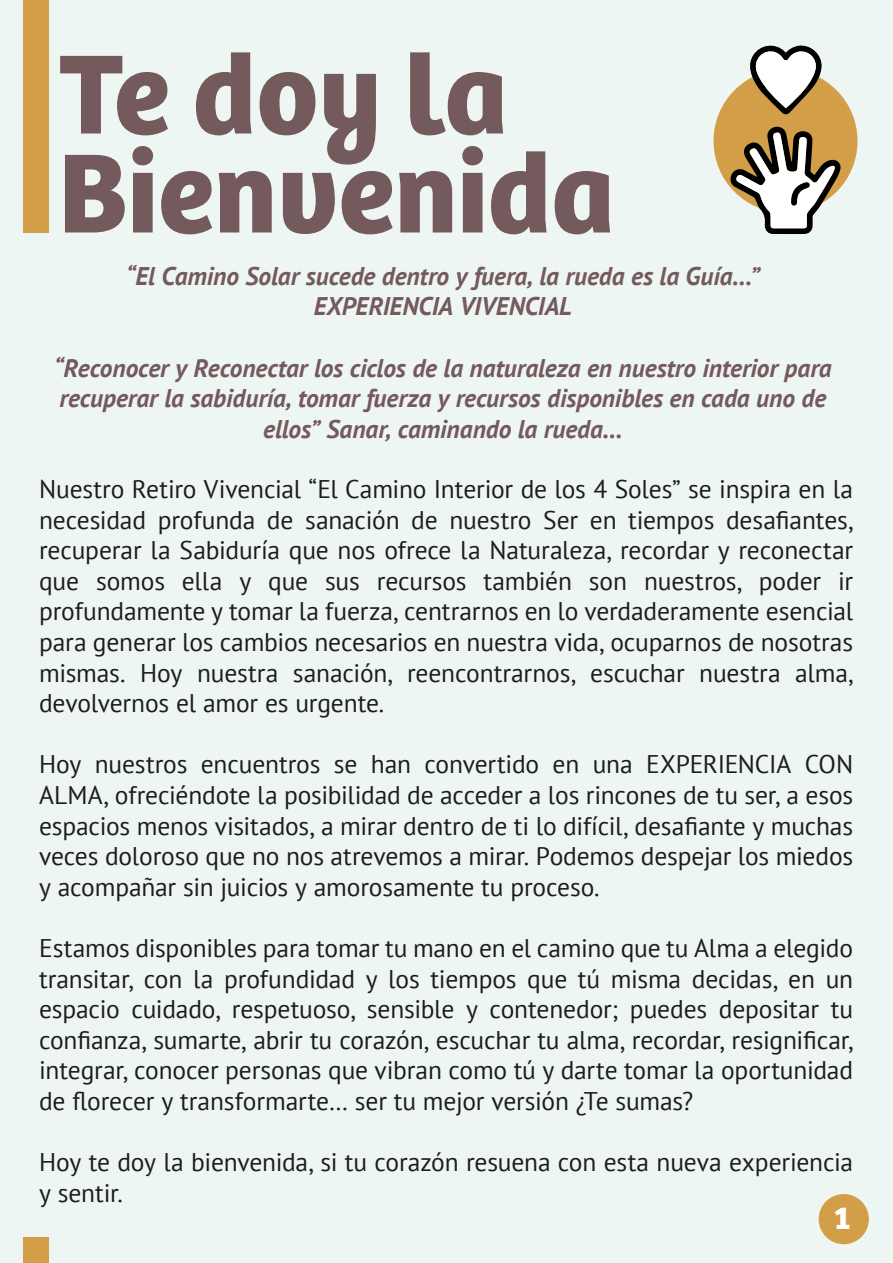
<style>
.page{position:relative;width:893px;height:1263px;background:#eef6f3}
.page>*{position:absolute;margin:0;border:0;box-sizing:border-box;transform-origin:0 0}
.t1{font:700 116.7px/99px "Bree";color:#745a5c}
.t2{font:700 33px "Bree";color:#fff}
.t3{font:25.5px/30.6px "PT Sans";letter-spacing:-.005em;color:#1d1d1b;text-align:justify}
.t4{font:italic 700 25.5px/30.6px "PT Sans";letter-spacing:-.005em;color:#745a5c;text-align:center}
</style>
<div class="page">
<div style="left:24px;top:0;width:25px;height:232px;background:#d29f48"></div>
<div style="left:713px;top:69px;width:144px;height:144px;background:#d29f48;border-radius:50%"></div>
<div style="left:24px;top:1238px;width:25px;height:25px;background:#d29f48"></div>
<svg style="left:749px;top:45px;width:74px;height:70px"></svg>
<svg style="left:730px;top:127px;width:112px;height:107px"></svg>
<div style="left:819px;top:1194px;width:50px;height:50px;background:#d29f48;border-radius:50%"></div>
<h1 class="t1" style="left:58px;top:35px;width:558px">Te doy la<br>Bienvenida</h1>
<p class="t4" style="left:126px;top:260px;width:635px">“El Camino Solar sucede dentro y fuera, la rueda es la Guía…”<br>EXPERIENCIA VIVENCIAL</p>
<p class="t4" style="left:54px;top:352px;width:779px">“Reconocer y Reconectar los ciclos de la naturaleza en nuestro interior para recuperar la sabiduría, tomar fuerza y recursos disponibles en cada uno de ellos” Sanar, caminando la rueda…</p>
<p class="t3" style="left:39px;top:473px;width:816px">Nuestro Retiro Vivencial “El Camino Interior de los 4 Soles” se inspira en la necesidad profunda de sanación de nuestro Ser en tiempos desafiantes, recuperar la Sabiduría que nos ofrece la Naturaleza, recordar y reconectar que somos ella y que sus recursos también son nuestros, poder ir profundamente y tomar la fuerza, centrarnos en lo verdaderamente esencial para generar los cambios necesarios en nuestra vida, ocuparnos de nosotras mismas. Hoy nuestra sanación, reencontrarnos, escuchar nuestra alma, devolvernos el amor es urgente.</p>
<p class="t3" style="left:39px;top:748px;width:816px">Hoy nuestros encuentros se han convertido en una EXPERIENCIA CON ALMA, ofreciéndote la posibilidad de acceder a los rincones de tu ser, a esos espacios menos visitados, a mirar dentro de ti lo difícil, desafiante y muchas veces doloroso que no nos atrevemos a mirar. Podemos despejar los miedos y acompañar sin juicios y amorosamente tu proceso.</p>
<p class="t3" style="left:39px;top:932px;width:816px">Estamos disponibles para tomar tu mano en el camino que tu Alma a elegido transitar, con la profundidad y los tiempos que tú misma decidas, en un espacio cuidado, respetuoso, sensible y contenedor; puedes depositar tu confianza, sumarte, abrir tu corazón, escuchar tu alma, recordar, resignificar, integrar, conocer personas que vibran como tú y darte tomar la oportunidad de florecer y transformarte… ser tu mejor versión ¿Te sumas?</p>
<p class="t3" style="left:39px;top:1146px;width:816px">Hoy te doy la bienvenida, si tu corazón resuena con esta nueva experiencia y sentir.</p>
<p class="t2" style="left:834px;top:1192px;width:18px">1</p>
</div>
